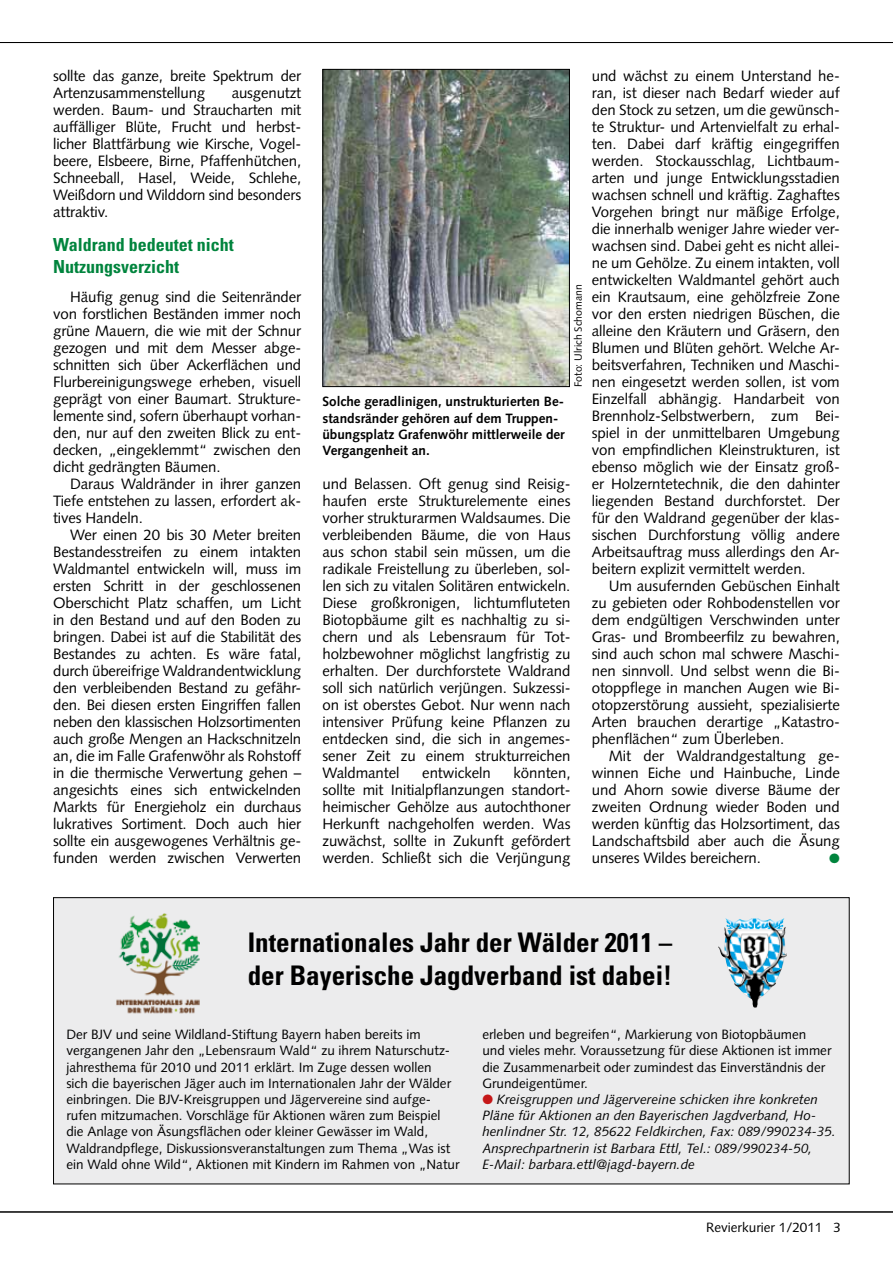
<style>
.page{position:relative;width:893px;height:1263px;background:#fff}
.page>*{position:absolute;margin:0;border:0;box-sizing:border-box;transform-origin:0 0}
.t1{font:700 condensed 27px/32.4px "Univers";color:#000}
.t2{font:700 condensed 18px/21.6px "Univers";color:#00843d}
.t3{font:15px/17px "Syntax";letter-spacing:-.01em;color:#000;text-align:justify}
.t4{font:13.5px/16.2px "Syntax";color:#000}
.t5{font:italic 13.5px/16.2px "Syntax";color:#000}
.t6{font:700 13.5px/16.2px "Syntax";color:#000}
.t7{font:10.5px "Syntax";color:#000}
</style>
<div class="page">
<hr style="left:0;top:1211px;width:893px;height:1px;background:#000">
<hr style="left:0;top:42px;width:893px;height:1px;background:#000">
<div style="left:54px;top:898px;width:795px;height:286px;background:#ececed"></div>
<img style="left:751px;top:918px;width:33px;height:3px">
<img style="left:116px;top:914px;width:84px;height:100px">
<img style="left:324px;top:71px;width:244px;height:314px">
<div style="left:322px;top:69px;width:248px;height:318px;border:1px solid #000"></div>
<p class="t3" style="left:53px;top:67px;width:250px">sollte das ganze, breite Spektrum der<br>Artenzusammenstellung</p>
<p class="t3" style="left:53px;top:84px;width:250px;text-indent:179px">ausgenutzt werden. Baum- und Straucharten mit auffälliger Blüte, Frucht und herbst&shy;licher Blattfärbung wie Kirsche, Vogel&shy;beere, Elsbeere, Birne, Pfaffenhütchen, Schneeball, Hasel, Weide, Schlehe, Weißdorn und Wilddorn sind besonders attraktiv.</p>
<p class="t2" style="left:53px;top:234px;width:182px">Waldrand bedeutet nicht<br>Nutzungsverzicht</p>
<p class="t3" style="left:53px;top:288px;width:250px;text-indent:17px">Häufig genug sind die Seitenränder von forstlichen Beständen immer noch grüne Mauern, die wie mit der Schnur gezogen und mit dem Messer abge&shy;schnitten sich über Ackerflächen und Flurbereinigungswege erheben, visuell geprägt von einer Baumart. Strukture&shy;lemente sind, sofern überhaupt vorhan&shy;den, nur auf den zweiten Blick zu ent&shy;decken, „eingeklemmt“ zwischen den dicht gedrängten Bäumen.</p>
<p class="t3" style="left:53px;top:475px;width:250px;text-indent:17px">Daraus Waldränder in ihrer ganzen Tiefe entstehen zu lassen, erfordert ak&shy;tives Handeln.</p>
<p class="t3" style="left:53px;top:526px;width:250px;text-indent:17px">Wer einen 20 bis 30 Meter breiten Bestandesstreifen zu einem intakten Waldmantel entwickeln will, muss im ersten Schritt in der geschlossenen Oberschicht Platz schaffen, um Licht in den Bestand und auf den Boden zu bringen. Dabei ist auf die Stabilität des Bestandes zu achten. Es wäre fatal, durch übereifrige Waldrandentwicklung den verbleibenden Bestand zu gefähr&shy;den. Bei diesen ersten Eingriffen fallen neben den klassischen Holzsortimenten auch große Mengen an Hackschnitzeln an, die im Falle Grafenwöhr als Rohstoff in die thermische Verwertung gehen – angesichts eines sich entwickelnden Markts für Energieholz ein durchaus lukratives Sortiment. Doch auch hier sollte ein ausgewogenes Verhältnis ge&shy;funden werden zwischen Verwerten</p>
<p class="t6" style="left:322px;top:394px;width:244px">Solche geradlinigen, unstrukturierten Be&shy;standsränder gehören auf dem Truppen&shy;übungsplatz Grafenwöhr mittlerweile der Vergangenheit an.</p>
<p class="t7" style="left:572px;top:387px;width:104px;rotate:-90deg">Foto: Ulrich Schomann</p>
<p class="t3" style="left:322px;top:475px;width:250px">und Belassen. Oft genug sind Reisig&shy;haufen erste Strukturelemente eines vorher strukturarmen Waldsaumes. Die verbleibenden Bäume, die von Haus aus schon stabil sein müssen, um die radikale Freistellung zu überleben, sol&shy;len sich zu vitalen Solitären entwickeln.<br>Diese großkronigen, lichtumfluteten Biotopbäume gilt es nachhaltig zu si&shy;chern und als Lebensraum für Tot&shy;holzbewohner möglichst langfristig zu erhalten. Der durchforstete Waldrand soll sich natürlich verjüngen. Sukzessi&shy;on ist oberstes Gebot. Nur wenn nach intensiver Prüfung keine Pflanzen zu entdecken sind, die sich in angemes&shy;sener Zeit zu einem strukturreichen Waldmantel</p>
<p class="t3" style="left:322px;top:765px;width:250px;text-indent:191px">könnten, sollte mit Initialpflanzungen standort&shy;heimischer Gehölze aus autochthoner Herkunft nachgeholfen werden. Was zuwächst, sollte in Zukunft gefördert werden. Schließt sich die Verjüngung</p>
<p class="t3" style="left:422px;top:765px;width:70px">entwickeln</p>
<p class="t3" style="left:592px;top:67px;width:250px">und wächst zu einem Unterstand he&shy;ran, ist dieser nach Bedarf wieder auf den Stock zu setzen, um die gewünsch&shy;te Struktur- und Artenvielfalt zu erhal&shy;ten. Dabei darf kräftig eingegriffen werden. Stockausschlag, Lichtbaum&shy;arten und junge Entwicklungsstadien wachsen schnell und kräftig. Zaghaftes Vorgehen bringt nur mäßige Erfolge, die innerhalb weniger Jahre wieder ver&shy;wachsen sind. Dabei geht es nicht allei&shy;ne um Gehölze. Zu einem intakten, voll entwickelten Waldmantel gehört auch ein Krautsaum, eine gehölzfreie Zone vor den ersten niedrigen Büschen, die alleine den Kräutern und Gräsern, den Blumen und Blüten gehört. Welche Ar&shy;beitsverfahren, Techniken und Maschi&shy;nen eingesetzt werden sollen, ist vom Einzelfall abhängig. Handarbeit von Brennholz-Selbstwerbern, zum Bei&shy;spiel in der unmittelbaren Umgebung von empfindlichen Kleinstrukturen, ist ebenso möglich wie der Einsatz groß&shy;er Holzerntetechnik, die den dahinter liegenden Bestand durchforstet. Der für den Waldrand gegenüber der klas&shy;sischen Durchforstung völlig andere Arbeitsauftrag muss allerdings den Ar&shy;beitern explizit vermittelt werden.</p>
<p class="t3" style="left:592px;top:578px;width:250px;text-indent:17px">Um ausufernden Gebüschen Einhalt zu gebieten oder Rohbodenstellen vor dem endgültigen Verschwinden unter Gras- und Brombeerfilz zu bewahren, sind auch schon mal schwere Maschi&shy;nen sinnvoll. Und selbst wenn die Bi&shy;otoppflege in manchen Augen wie Bi&shy;otopzerstörung aussieht, spezialisierte Arten brauchen derartige „Katastro&shy;phenflächen“ zum Überleben.</p>
<p class="t3" style="left:592px;top:748px;width:250px;text-indent:17px">Mit der Waldrandgestaltung ge&shy;winnen Eiche und Hainbuche, Linde und Ahorn sowie diverse Bäume der zweiten Ordnung wieder Boden und werden künftig das Holzsortiment, das Landschaftsbild aber auch die Äsung unseres Wildes bereichern.</p>
<h1 class="t1" style="left:248px;top:926px;width:426px">Internationales Jahr der Wälder 2011 – der Bayerische Jagdverband ist dabei!</h1>
<p class="t4" style="left:66px;top:1026px;width:395px">Der BJV und seine Wildland-Stiftung Bayern haben bereits im vergangenen Jahr den „Lebensraum Wald“ zu ihrem Naturschutz&shy;jahresthema für 2010 und 2011 erklärt. Im Zuge dessen wollen<br>sich die bayerischen Jäger auch im Internationalen Jahr der Wälder einbringen. Die BJV-Kreisgruppen und Jägervereine sind aufge&shy;rufen mitzumachen. Vorschläge für Aktionen wären zum Beispiel die Anlage von Äsungsflächen oder kleiner Gewässer im Wald, Waldrandpflege, Diskussionsveranstaltungen zum Thema „Was ist ein Wald ohne Wild“, Aktionen mit Kindern im Rahmen von „Natur</p>
<p class="t4" style="left:482px;top:1026px;width:351px">erleben und begreifen“, Markierung von Biotopbäumen und vieles mehr. Voraussetzung für diese Aktionen ist immer die Zusammenarbeit oder zumindest das Einverständnis der Grundeigentümer.</p>
<p class="t5" style="left:482px;top:1091px;width:355px;text-indent:14px">Kreisgruppen und Jägervereine schicken ihre konkreten Pläne für Aktionen an den Bayerischen Jagdverband, Ho&shy;henlindner Str. 12, 85622 Feldkirchen, Fax: 089/990234-35.<br>Ansprechpartnerin ist Barbara Ettl, Tel.: 089/990234-50, E-Mail: barbara.ettl@jagd-bayern.de</p>
<p class="t4" style="left:706px;top:1219px;width:137px">Revierkurier 1/2011 3</p>
</div>
